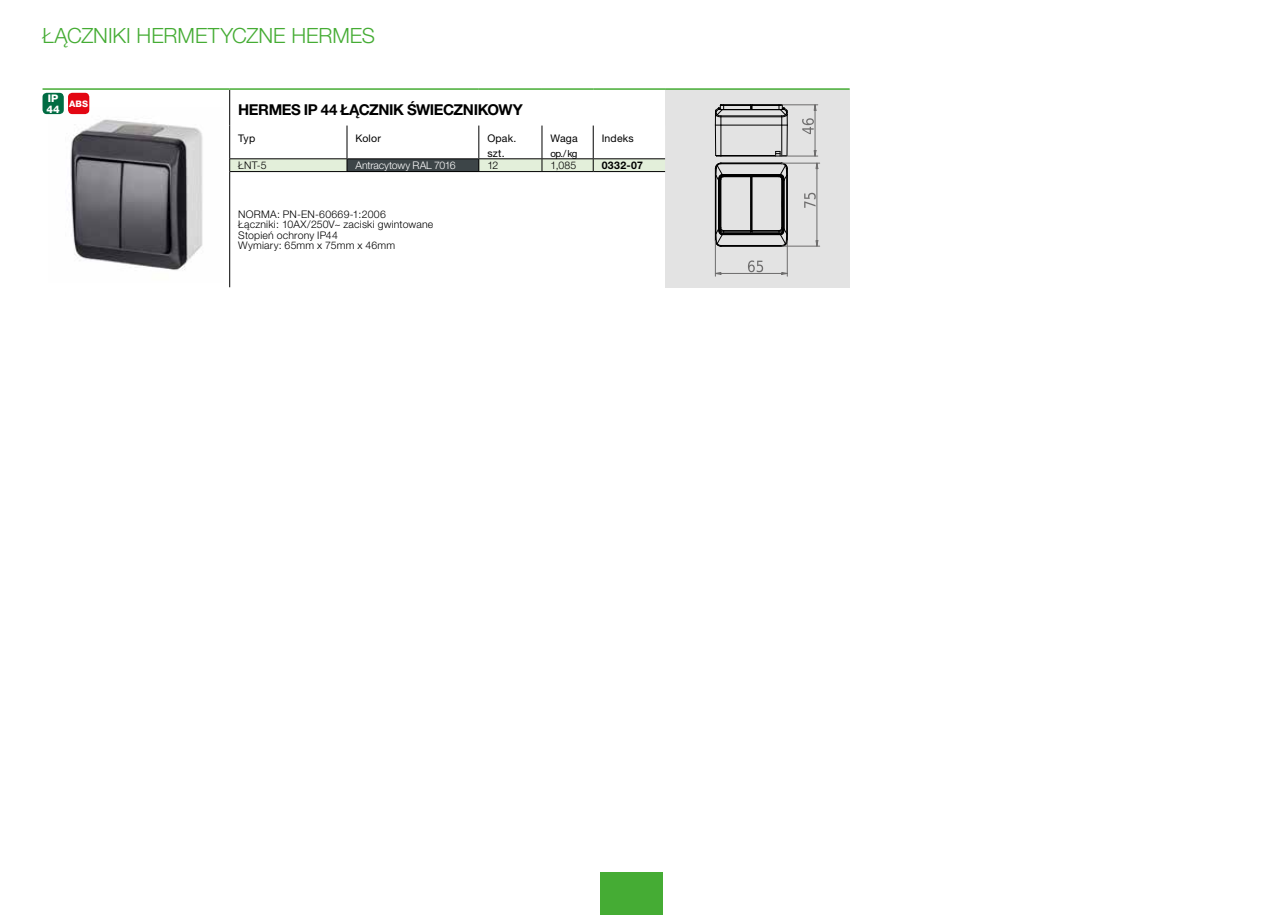
<style>
.page{position:relative;width:1263px;height:915px;background:#fff}
.page>*{position:absolute;margin:0;border:0;box-sizing:border-box;transform-origin:0 0}
.t1{font:300 21px "Helvetica Neue CE";letter-spacing:-.005em;color:#45ac34}
.Normalny{font:700 15px "Helvetica Neue CE";letter-spacing:-.03em;color:#000}
.Normalny-2{font:300 10.5px "Helvetica Neue CE";letter-spacing:.02em;color:#000}
.t2{font:10.5px "Helvetica Neue CE";letter-spacing:.015em;color:#000}
.Normalny-3{font:300 10.5px "Helvetica Neue CE";letter-spacing:-.015em;color:#fff}
.t3{font:700 10.5px "Helvetica Neue CE";letter-spacing:.035em;color:#000}
.Normalny-4{font:800 10.5px "Helvetica Neue CE";color:#fff}
.t4{font:9.75px "Helvetica Neue CE";color:#000}
.Normalny-5{font:800 9px "Helvetica Neue CE";color:#fff}
</style>
<div class="page">
<div style="left:600px;top:872px;width:63px;height:42px;background:#45ac34"></div>
<div style="left:665px;top:89px;width:185px;height:198px;background:#e3e3e3"></div>
<hr style="left:229px;top:90px;width:1px;height:35px;background:#000">
<svg style="left:229px;top:125px;width:436px;height:46px"></svg>
<hr style="left:229px;top:171px;width:1px;height:116px;background:#000">
<hr style="left:347px;top:125px;width:1px;height:33px;background:#000">
<hr style="left:478px;top:125px;width:1px;height:33px;background:#000">
<hr style="left:542px;top:125px;width:1px;height:33px;background:#000">
<hr style="left:593px;top:125px;width:1px;height:33px;background:#000">
<hr style="left:230px;top:158px;width:117px;height:1px;background:#000">
<hr style="left:478px;top:158px;width:64px;height:1px;background:#000">
<hr style="left:542px;top:158px;width:51px;height:1px;background:#000">
<hr style="left:593px;top:158px;width:72px;height:1px;background:#000">
<hr style="left:230px;top:171px;width:117px;height:1px;background:#000">
<hr style="left:479px;top:171px;width:63px;height:1px;background:#000">
<hr style="left:542px;top:171px;width:51px;height:1px;background:#000">
<hr style="left:593px;top:171px;width:72px;height:1px;background:#000">
<hr style="left:347px;top:158px;width:131px;height:1px;background:#000">
<hr style="left:347px;top:171px;width:132px;height:1px;background:#000">
<hr style="left:43px;top:88px;width:187px;height:2px;background:#45ac34">
<hr style="left:230px;top:88px;width:117px;height:2px;background:#45ac34">
<hr style="left:347px;top:88px;width:132px;height:2px;background:#45ac34">
<hr style="left:479px;top:88px;width:63px;height:2px;background:#45ac34">
<hr style="left:542px;top:88px;width:51px;height:2px;background:#45ac34">
<hr style="left:593px;top:88px;width:72px;height:2px;background:#45ac34">
<hr style="left:665px;top:88px;width:185px;height:2px;background:#45ac34">
<img style="left:49px;top:107px;width:154px;height:164px">
<svg style="left:715px;top:163px;width:73px;height:84px"></svg>
<svg style="left:715px;top:104px;width:73px;height:22px"></svg>
<hr style="left:715px;top:125px;width:1px;height:30px;background:#000">
<hr style="left:721px;top:125px;width:1px;height:30px;background:#000">
<hr style="left:781px;top:125px;width:1px;height:30px;background:#000">
<hr style="left:787px;top:125px;width:1px;height:30px;background:#000">
<hr style="left:721px;top:156px;width:55px;height:1px;background:#000">
<hr style="left:721px;top:155px;width:55px;height:1px;background:#000">
<svg style="left:775px;top:151px;width:12px;height:6px"></svg>
<hr style="left:782px;top:104px;width:36px;height:1px;background:#7c7b7b">
<hr style="left:776px;top:156px;width:42px;height:1px;background:#7c7b7b">
<hr style="left:815px;top:105px;width:1px;height:51px;background:#7c7b7b">
<svg style="left:802px;top:118px;width:12px;height:16px"></svg>
<svg style="left:814px;top:150px;width:4px;height:19px"></svg>
<hr style="left:782px;top:163px;width:38px;height:1px;background:#7c7b7b">
<hr style="left:782px;top:246px;width:38px;height:1px;background:#7c7b7b">
<hr style="left:817px;top:163px;width:1px;height:83px;background:#7c7b7b">
<svg style="left:804px;top:193px;width:12px;height:15px"></svg>
<hr style="left:715px;top:240px;width:1px;height:36px;background:#7c7b7b">
<hr style="left:787px;top:240px;width:1px;height:36px;background:#7c7b7b">
<hr style="left:715px;top:273px;width:72px;height:1px;background:#7c7b7b">
<svg style="left:748px;top:260px;width:15px;height:12px"></svg>
<div style="left:43px;top:93px;width:21px;height:21px;background:#006c43;border-radius:4px"></div>
<div style="left:68px;top:93px;width:21px;height:21px;background:#e30613;border-radius:4px"></div>
<p class="t1" style="left:43px;top:22px;width:334px">ŁĄCZNIKI HERMETYCZNE HERMES</p>
<p class="Normalny-4" style="left:48px;top:92px;width:12px">IP</p>
<p class="Normalny-4" style="left:47px;top:103px;width:15px">44</p>
<p class="Normalny-5" style="left:69px;top:98px;width:20px">ABS</p>
<p class="Normalny" style="left:238px;top:100px;width:286px">HERMES IP 44 ŁĄCZNIK ŚWIECZNIKOWY</p>
<p class="t2" style="left:238px;top:132px;width:19px">Typ</p>
<p class="t2" style="left:355px;top:132px;width:27px">Kolor</p>
<p class="t2" style="left:487px;top:132px;width:31px">Opak.</p>
<p class="t2" style="left:487px;top:147px;width:19px">szt.</p>
<p class="t2" style="left:550px;top:132px;width:29px">Waga</p>
<p class="t4" style="left:550px;top:148px;width:28px">op./ kg</p>
<p class="t2" style="left:602px;top:132px;width:33px">Indeks</p>
<p class="Normalny-2" style="left:238px;top:159px;width:30px">ŁNT-5</p>
<p class="Normalny-3" style="left:355px;top:159px;width:102px">Antracytowy RAL 7016</p>
<p class="Normalny-2" style="left:487px;top:159px;width:13px">12</p>
<p class="Normalny-2" style="left:550px;top:159px;width:27px">1,085</p>
<p class="t3" style="left:602px;top:159px;width:43px">0332-07</p>
<p class="Normalny-2" style="left:238px;top:208px;width:149px">NORMA: PN-EN-60669-1:2006</p>
<p class="Normalny-2" style="left:238px;top:218px;width:197px">Łączniki: 10AX/250V~ zaciski gwintowane</p>
<p class="Normalny-2" style="left:238px;top:229px;width:101px">Stopień ochrony IP44</p>
<p class="Normalny-2" style="left:238px;top:239px;width:158px">Wymiary: 65mm x 75mm x 46mm</p>
</div>
